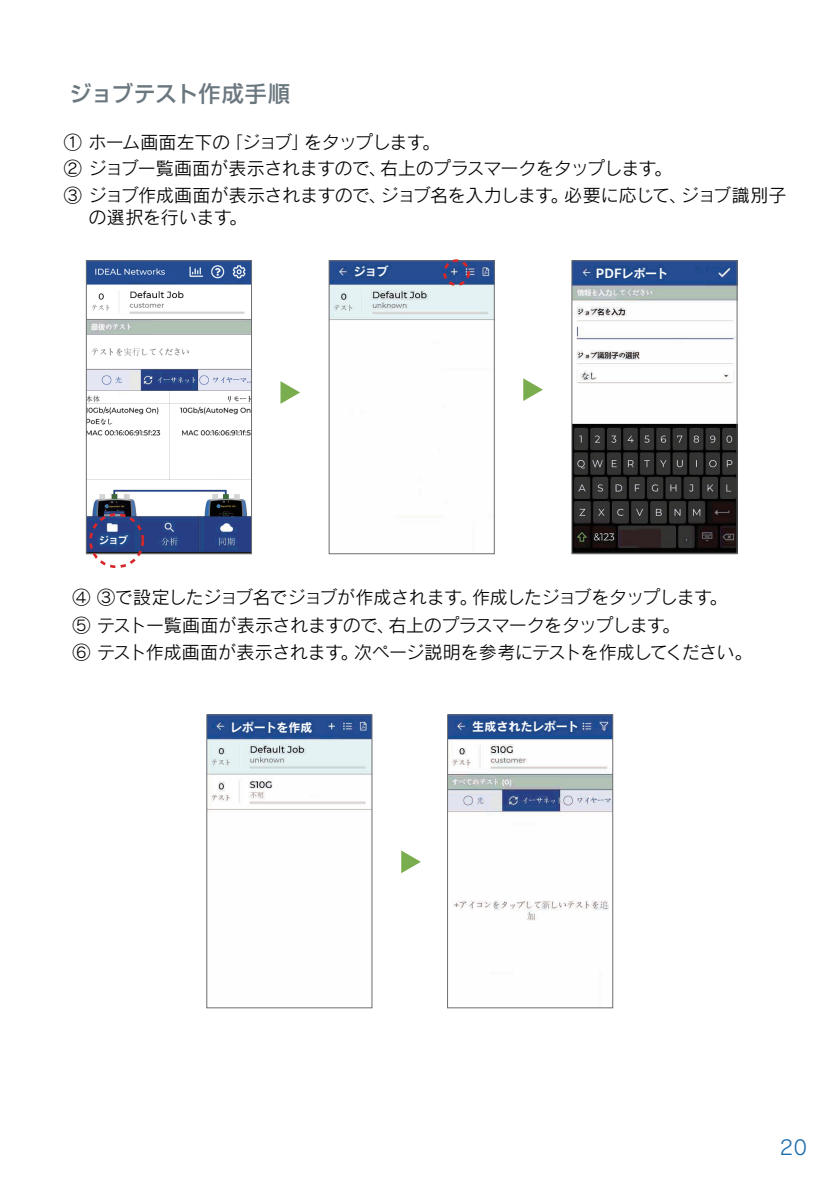
<style>
.page{position:relative;width:840px;height:1191px;background:#fff}
.page>*{position:absolute;margin:0;border:0;box-sizing:border-box;transform-origin:0 0}
.t1{font:22px "A TTC Shin Go Medium";letter-spacing:.025em;color:#6b777f}
.t2{font:20px "Rodin Pro M";color:#1e6dad}
.t3{font:18px/26.6px "Rodin Pro M";letter-spacing:-.025em;color:#030303}
.t4{font:12px "Rodin Pro B";letter-spacing:-.015em;color:#fff}
.t5{font:10px "Rodin Pro B";color:#fff}
</style>
<div class="page">
<svg style="left:280px;top:381px;width:20px;height:23px"></svg>
<svg style="left:523px;top:378px;width:19px;height:23px"></svg>
<svg style="left:401px;top:850px;width:19px;height:23px"></svg>
<img style="left:573px;top:262px;width:162px;height:290px">
<div style="left:571px;top:260px;width:166px;height:294px;border:1px solid #6c6d70"></div>
<svg style="left:590px;top:261px;width:84px;height:26px;background:#2a508f"></svg>
<img style="left:208px;top:716px;width:162px;height:97px">
<div style="left:206px;top:714px;width:166px;height:294px;border:1px solid #6c6d70"></div>
<svg style="left:226px;top:714px;width:99px;height:35px;background:#5777a6"></svg>
<img style="left:449px;top:716px;width:161px;height:205px">
<div style="left:447px;top:714px;width:165px;height:294px;border:1px solid #6c6d70"></div>
<svg style="left:464px;top:714px;width:121px;height:28px;background:#385c97"></svg>
<img style="left:88px;top:262px;width:162px;height:290px">
<div style="left:86px;top:260px;width:166px;height:294px;border:1px solid #6c6d70"></div>
<svg style="left:90px;top:526px;width:46px;height:25px"></svg>
<div style="left:89px;top:513px;width:55px;height:55px;border:3px dashed #d92628;border-radius:50%"></div>
<img style="left:330px;top:262px;width:162px;height:255px">
<div style="left:328px;top:260px;width:166px;height:294px;border:1px solid #6c6d70"></div>
<svg style="left:345px;top:260px;width:52px;height:24px"></svg>
<div style="left:443px;top:259px;width:26px;height:27px;border:3px dashed #d92628;border-radius:50%"></div>
<p class="t1" style="left:69px;top:76px;width:222px">ジョブテスト作成手順</p>
<p class="t3" style="left:64px;top:128px;width:723px">① ホーム画面左下の「ジョブ」をタップします。<br>② ジョブ一覧画面が表示されますので、右上のプラスマークをタップします。<br>③ ジョブ作成画面が表示されますので、ジョブ名を入力します。必要に応じて、ジョブ識別子</p>
<p class="t3" style="left:64px;top:203px;width:185px">　 の選択を行います。</p>
<p class="t5" style="left:99px;top:533px;width:30px">ジョブ</p>
<p class="t4" style="left:353px;top:264px;width:36px">ジョブ</p>
<p class="t4" style="left:595px;top:265px;width:74px">PDFレポート</p>
<p class="t3" style="left:72px;top:583px;width:681px;line-height:27.6px">④ ③で設定したジョブ名でジョブが作成されます。作成したジョブをタップします。<br>⑤ テスト一覧画面が表示されますので、右上のプラスマークをタップします。<br>⑥ テスト作成画面が表示されます。次ページ説明を参考にテストを作成してください。</p>
<p class="t4" style="left:230px;top:719px;width:84px">レポートを作成</p>
<p class="t4" style="left:472px;top:718px;width:108px">生成されたレポート</p>
<p class="t2" style="left:779px;top:1135px;width:29px">20</p>
</div>
